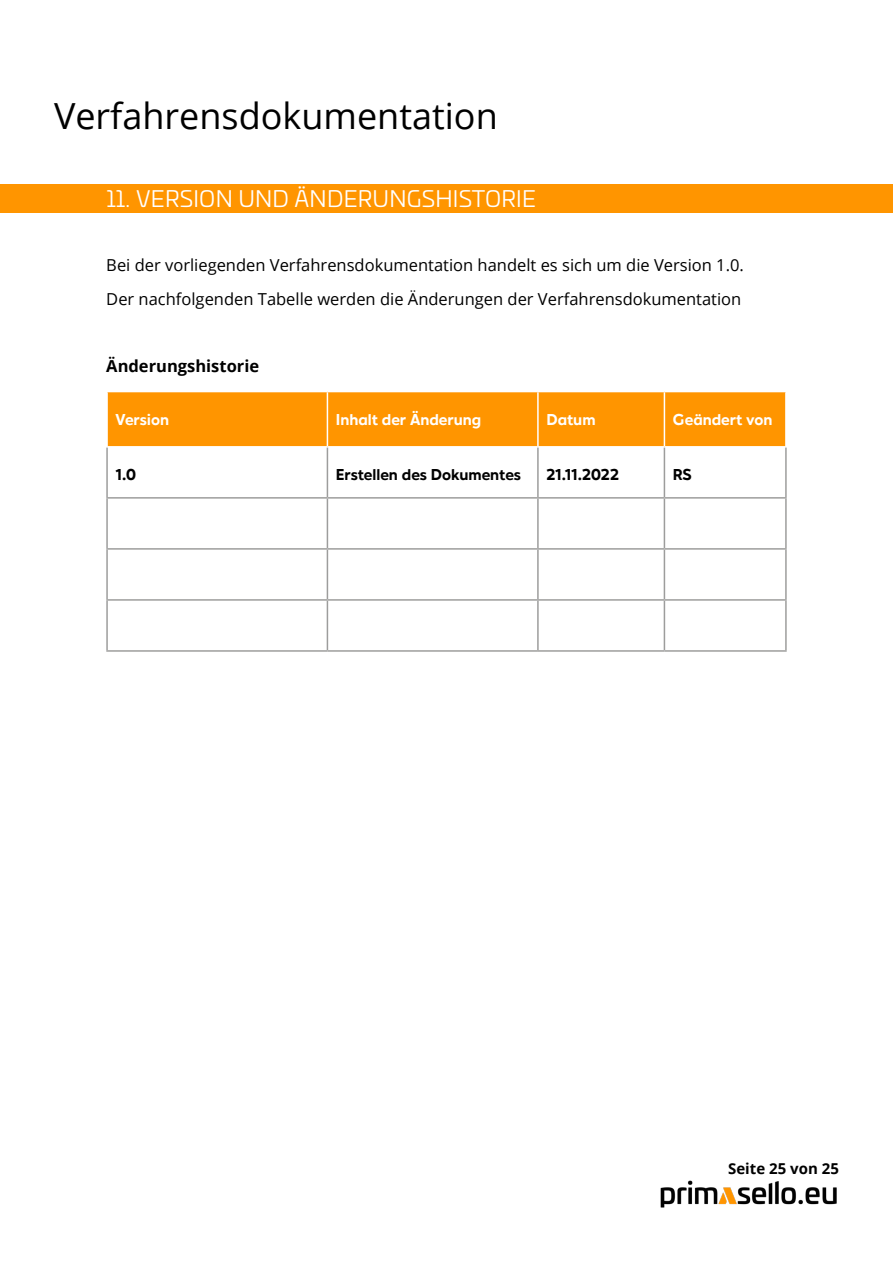
<style>
.page{position:relative;width:893px;height:1263px;background:#fff}
.page>*{position:absolute;margin:0;border:0;box-sizing:border-box;transform-origin:0 0}
.t1{font:36px "Open Sans";color:#000}
.t2{font:22.5px "Univia Pro";letter-spacing:.01em;color:#fff}
.t3{font:16.5px/33.8px "Open Sans";color:#000}
.t4{font:700 16.5px "Hartwell Alt";color:#fff}
.t5{font:700 16.5px "Hartwell Alt";letter-spacing:-.005em;color:#000}
.t6{font:700 16.5px "Open Sans";color:#000}
.t7{font:700 15px "Open Sans";color:#000}
</style>
<div class="page">
<img style="left:660px;top:1180px;width:177px;height:28px">
<div style="left:0;top:184px;width:893px;height:29px;background:#ff9500"></div>
<div style="left:108px;top:392px;width:677px;height:54px;background:#ff9500"></div>
<hr style="left:327px;top:392px;width:1px;height:54px;background:#fff">
<hr style="left:537px;top:392px;width:2px;height:54px;background:#fff">
<hr style="left:664px;top:392px;width:1px;height:54px;background:#fff">
<hr style="left:106px;top:601px;width:2px;height:49px;background:#9d9d9c">
<hr style="left:327px;top:601px;width:1px;height:49px;background:#9d9d9c">
<hr style="left:537px;top:601px;width:2px;height:49px;background:#9d9d9c">
<hr style="left:664px;top:601px;width:1px;height:49px;background:#9d9d9c">
<hr style="left:785px;top:601px;width:2px;height:49px;background:#9d9d9c">
<hr style="left:106px;top:650px;width:221px;height:2px;background:#9d9d9c">
<hr style="left:327px;top:650px;width:211px;height:2px;background:#9d9d9c">
<hr style="left:538px;top:650px;width:126px;height:2px;background:#9d9d9c">
<hr style="left:664px;top:650px;width:123px;height:2px;background:#9d9d9c">
<hr style="left:106px;top:448px;width:2px;height:49px;background:#9d9d9c">
<hr style="left:327px;top:448px;width:1px;height:49px;background:#9d9d9c">
<hr style="left:537px;top:448px;width:2px;height:49px;background:#9d9d9c">
<hr style="left:664px;top:448px;width:1px;height:49px;background:#9d9d9c">
<hr style="left:785px;top:448px;width:2px;height:49px;background:#9d9d9c">
<hr style="left:106px;top:497px;width:221px;height:2px;background:#9d9d9c">
<hr style="left:106px;top:499px;width:2px;height:49px;background:#9d9d9c">
<hr style="left:327px;top:497px;width:211px;height:2px;background:#9d9d9c">
<hr style="left:327px;top:499px;width:1px;height:49px;background:#9d9d9c">
<hr style="left:538px;top:497px;width:126px;height:2px;background:#9d9d9c">
<hr style="left:537px;top:499px;width:2px;height:49px;background:#9d9d9c">
<hr style="left:664px;top:497px;width:123px;height:2px;background:#9d9d9c">
<hr style="left:664px;top:499px;width:1px;height:49px;background:#9d9d9c">
<hr style="left:785px;top:499px;width:2px;height:49px;background:#9d9d9c">
<hr style="left:106px;top:548px;width:221px;height:2px;background:#9d9d9c">
<hr style="left:106px;top:550px;width:2px;height:49px;background:#9d9d9c">
<hr style="left:327px;top:548px;width:211px;height:2px;background:#9d9d9c">
<hr style="left:327px;top:550px;width:1px;height:49px;background:#9d9d9c">
<hr style="left:538px;top:548px;width:126px;height:2px;background:#9d9d9c">
<hr style="left:537px;top:550px;width:2px;height:49px;background:#9d9d9c">
<hr style="left:664px;top:548px;width:123px;height:2px;background:#9d9d9c">
<hr style="left:664px;top:550px;width:1px;height:49px;background:#9d9d9c">
<hr style="left:785px;top:550px;width:2px;height:49px;background:#9d9d9c">
<hr style="left:106px;top:599px;width:221px;height:2px;background:#9d9d9c">
<hr style="left:327px;top:599px;width:211px;height:2px;background:#9d9d9c">
<hr style="left:538px;top:599px;width:126px;height:2px;background:#9d9d9c">
<hr style="left:664px;top:599px;width:123px;height:2px;background:#9d9d9c">
<h1 class="t1" style="left:54px;top:91px;width:445px">Verfahrensdokumentation</h1>
<h2 class="t2" style="left:106px;top:183px;width:431px">11. VERSION UND ÄNDERUNGSHISTORIE</h2>
<p class="t3" style="left:106px;top:247px;width:639px">Bei der vorliegenden Verfahrensdokumentation handelt es sich um die Version 1.0.<br>Der nachfolgenden Tabelle werden die Änderungen der Verfahrensdokumentation</p>
<p class="t6" style="left:106px;top:354px;width:154px">Änderungshistorie</p>
<p class="t4" style="left:116px;top:410px;width:55px">Version</p>
<p class="t4" style="left:336px;top:410px;width:147px">Inhalt der Änderung</p>
<p class="t4" style="left:546px;top:410px;width:51px">Datum</p>
<p class="t4" style="left:673px;top:410px;width:101px">Geändert von</p>
<p class="t5" style="left:116px;top:465px;width:22px">1.0</p>
<p class="t5" style="left:336px;top:465px;width:187px">Erstellen des Dokumentes</p>
<p class="t5" style="left:546px;top:465px;width:74px">21.11.2022</p>
<p class="t5" style="left:673px;top:465px;width:20px">RS</p>
<p class="t7" style="left:728px;top:1158px;width:112px">Seite 25 von 25</p>
</div>
